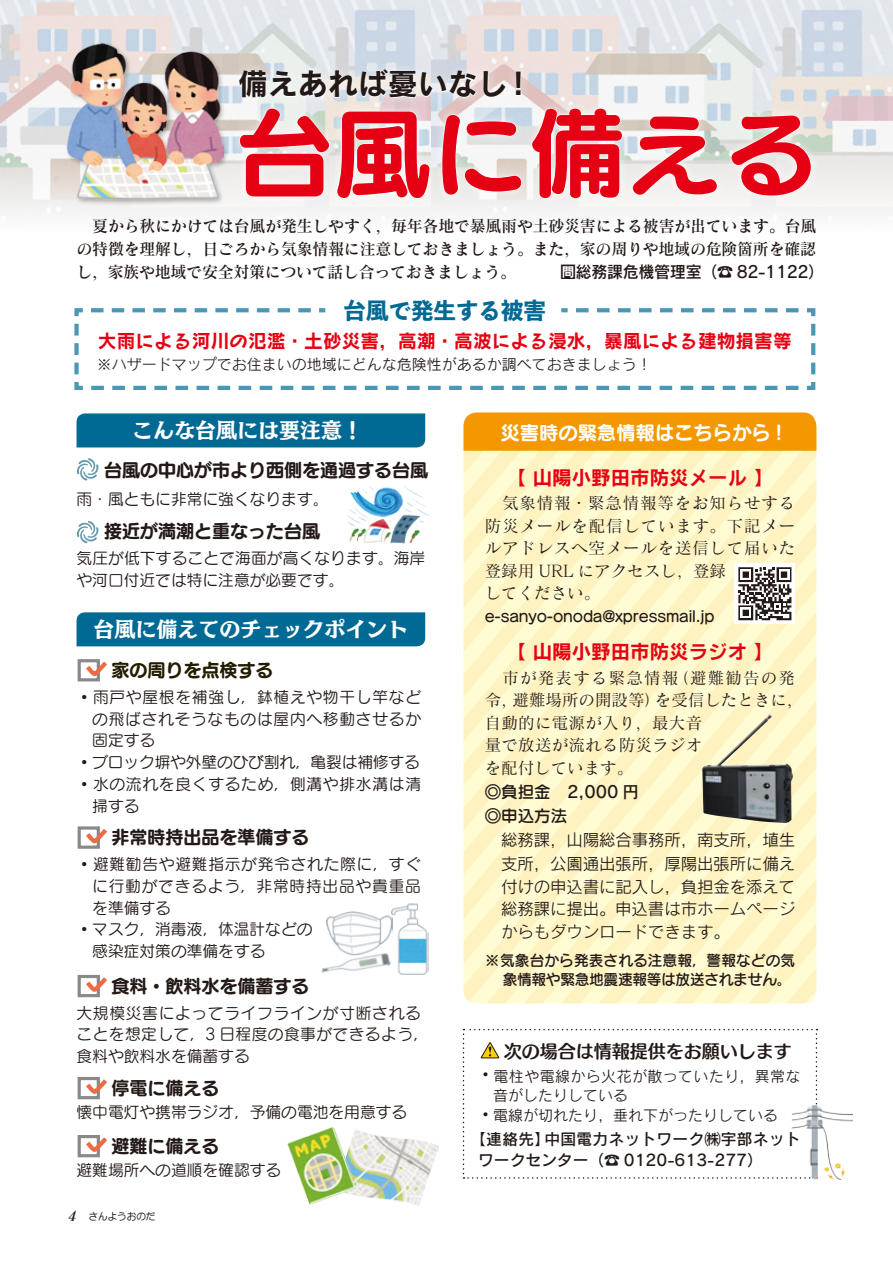
<style>
.page{position:relative;width:893px;height:1263px;background:#fff}
.page>*{position:absolute;margin:0;border:0;box-sizing:border-box;transform-origin:0 0}
.t1{font:97.5px "UD Marugo Small Pr 6 N B";color:#e60013}
.t2{font:30px "Rodin Pro B";color:#231916}
.t3{font:800 22.5px "Toppan Bunkyu Midashi Gothic Std N";color:#006a94}
.t4{font:21px "Mode Min A Large Std E";color:#fff}
.t5{font:19.5px "Rodin Cattleya Pro B";color:#e60013}
.t6{font:19.5px "Seurat Pro N B";letter-spacing:-.01em;color:#fff}
.t7{font:18.75px "Rodin Maria Pro B";color:#e60013}
.t8{font:18px "UD Marugo Large Pr 6 B";color:#231916}
.t9{font:18px "Humming Std B";color:#231916}
.t10{font:18px "UD Marugo Large Pr 6 B";color:#231c00}
.t11{font:16.5px/23.2px "Matisse Pro N DB";letter-spacing:-.02em;color:#231916;text-align:justify}
.t12{font:16.5px/22.5px "Rodin Pro M";letter-spacing:-.01em;color:#231916}
.t13{font:16.5px/22.5px "Matisse Pro M";letter-spacing:.05em;color:#231916}
.t14{font:16.5px/22.5px "Matisse Pro M";letter-spacing:.015em;color:#231916}
.t15{font:16.5px "Rodin Pro DB";letter-spacing:-.02em;color:#231916}
.t16{font:16.5px "Seurat Pro N DB";color:#231916}
.t17{font:15.75px/21.8px "Seurat Pro N M";letter-spacing:.005em;color:#231916}
.t18{font:15.75px/21.8px "Seurat Pro N M";letter-spacing:.025em;color:#231916}
.t19{font:15.75px/21px "Rodin Pro DB";letter-spacing:.015em;color:#231916}
.t20{font:15.75px/21.8px "Seurat Pro N M";letter-spacing:.045em;color:#231916}
.t21{font:15px "Rodin Pro N M";color:#231916}
.t22{font:15px/19.5px "Seurat Pro N DB";letter-spacing:-.02em;color:#231916;text-align:right}
.t23{font:15px/19.5px "Rodin Pro N M";letter-spacing:.025em;color:#231916}
.t24{font:15px "Seurat Pro DB";letter-spacing:-.01em;color:#231916}
.t25{font:9.75px "Anito Std M";letter-spacing:-.02em;color:#231916}
.s1{font-family:"Matisse Eleganto Pro B";font-style:italic;font-size:13.5px}
.s2{font-family:"Seurat Pro N DB"}
</style>
<div class="page">
<img style="left:0;top:0;width:432px;height:221px">
<img style="left:432px;top:0;width:461px;height:221px">
<svg style="left:463px;top:451px;width:353px;height:552px;background:#fef6ca"></svg>
<svg style="left:74px;top:308px;width:742px;height:82px"></svg>
<div style="left:463px;top:412px;width:353px;height:39px;background:#f39800"></div>
<img style="left:355px;top:1129px;width:84px;height:76px">
<svg style="left:77px;top:458px;width:21px;height:22px"></svg>
<div style="left:735px;top:563px;width:60px;height:61px;background:#fff"></div>
<svg style="left:738px;top:567px;width:53px;height:53px"></svg>
<svg style="left:77px;top:521px;width:21px;height:22px"></svg>
<img style="left:813px;top:1103px;width:40px;height:77px">
<img style="left:702px;top:714px;width:91px;height:109px">
<img style="left:327px;top:911px;width:64px;height:17px">
<img style="left:321px;top:928px;width:70px;height:45px">
<img style="left:391px;top:904px;width:38px;height:71px">
<img style="left:347px;top:485px;width:81px;height:59px">
<div style="left:65px;top:42px;width:164px;height:164px;background:#231916;opacity:.35"></div>
<img style="left:66px;top:44px;width:157px;height:156px">
<img style="left:287px;top:1128px;width:68px;height:76px">
<div style="left:77px;top:413px;width:348px;height:34px;background:#006a94"></div>
<div style="left:77px;top:612px;width:348px;height:34px;background:#006a94"></div>
<div style="left:230px;top:99px;width:590px;height:109px;background:#fff;opacity:.75"></div>
<svg style="left:239px;top:108px;width:91px;height:89px"></svg>
<svg style="left:337px;top:111px;width:93px;height:88px"></svg>
<svg style="left:442px;top:114px;width:80px;height:81px"></svg>
<svg style="left:531px;top:108px;width:92px;height:91px"></svg>
<svg style="left:632px;top:116px;width:86px;height:79px"></svg>
<svg style="left:731px;top:115px;width:80px;height:81px"></svg>
<div style="left:231px;top:61px;width:299px;height:46px;background:#fff;opacity:.75"></div>
<svg style="left:239px;top:69px;width:238px;height:29px"></svg>
<svg style="left:483px;top:71px;width:23px;height:27px"></svg>
<svg style="left:515px;top:71px;width:6px;height:25px"></svg>
<div style="left:78px;top:659px;width:22px;height:22px;border:3px solid #898989"></div>
<svg style="left:83px;top:659px;width:24px;height:19px"></svg>
<div style="left:78px;top:826px;width:22px;height:23px;border:3px solid #898989"></div>
<svg style="left:83px;top:826px;width:24px;height:19px"></svg>
<div style="left:78px;top:975px;width:22px;height:22px;border:3px solid #898989"></div>
<svg style="left:83px;top:974px;width:24px;height:20px"></svg>
<div style="left:78px;top:1077px;width:22px;height:22px;border:3px solid #898989"></div>
<svg style="left:83px;top:1077px;width:24px;height:19px"></svg>
<div style="left:78px;top:1135px;width:22px;height:22px;border:3px solid #898989"></div>
<svg style="left:83px;top:1135px;width:24px;height:19px"></svg>
<svg style="left:463px;top:1029px;width:354px;height:150px"></svg>
<p class="t2" style="left:238px;top:64px;width:288px">備えあれば憂いなし!</p>
<p class="t1" style="left:236px;top:100px;width:587px">台風に備える</p>
<p class="t11" style="left:77px;top:213px;width:741px">　夏から秋にかけては台風が発生しやすく，毎年各地で暴風雨や土砂災害による被害が出ています。台風の特徴を理解し，日ごろから気象情報に注意しておきましょう。また，家の周りや地域の危険箇所を確認し，家族や地域で安全対策について話し合っておきましょう。</p>
<p class="t15" style="left:560px;top:261px;width:265px">問総務課危機管理室（☎ 82-1122）</p>
<p class="t3" style="left:344px;top:293px;width:204px">台風で発生する被害</p>
<p class="t7" style="left:98px;top:328px;width:695px">大雨による河川の氾濫・土砂災害，高潮・高波による浸水，暴風による建物損害等</p>
<p class="t21" style="left:97px;top:355px;width:556px">※ハザードマップでお住まいの地域にどんな危険性があるか調べておきましょう！</p>
<p class="t4" style="left:132px;top:413px;width:232px">こんな台風には要注意！</p>
<p class="t8" style="left:104px;top:461px;width:325px">台風の中心が市より西側を通過する台風</p>
<p class="t17" style="left:77px;top:487px;width:254px">雨・風ともに非常に強くなります。</p>
<p class="t8" style="left:104px;top:521px;width:217px">接近が満潮と重なった台風</p>
<p class="t17" style="left:77px;top:546px;width:350px;line-height:22.5px">気圧が低下することで海面が高くなります。海岸や河口付近では特に注意が必要です。</p>
<p class="t4" style="left:93px;top:612px;width:317px">台風に備えてのチェックポイント</p>
<p class="t10" style="left:112px;top:660px;width:163px">家の周りを点検する</p>
<p class="t17" style="left:92px;top:685px;width:330px;text-align:justify;text-indent:-16px">◦雨戸や屋根を補強し，鉢植えや物干し竿などの飛ばされそうなものは屋内へ移動させるか固定する</p>
<p class="t17" style="left:77px;top:751px;width:345px">◦ブロック塀や外壁のひび割れ，亀裂は補修する</p>
<p class="t20" style="left:92px;top:772px;width:330px;text-indent:-16px">◦水の流れを良くするため，側溝や排水溝は清掃する</p>
<p class="t8" style="left:112px;top:828px;width:199px">非常時持出品を準備する</p>
<p class="t17" style="left:92px;top:853px;width:330px;text-align:justify;text-indent:-16px">◦避難勧告や避難指示が発令された際に，すぐに行動ができるよう，非常時持出品や貴重品を準備する</p>
<p class="t17" style="left:92px;top:918px;width:222px;text-indent:-16px">◦マスク，消毒液，体温計などの感染症対策の準備をする</p>
<p class="t8" style="left:112px;top:976px;width:199px">食料・飲料水を備蓄する</p>
<p class="t18" style="left:77px;top:1001px;width:354px">大規模災害によってライフラインが寸断されることを想定して，3 日程度の食事ができるよう，食料や飲料水を備蓄する</p>
<p class="t8" style="left:112px;top:1078px;width:109px">停電に備える</p>
<p class="t17" style="left:77px;top:1101px;width:332px">懐中電灯や携帯ラジオ，予備の電池を用意する</p>
<p class="t8" style="left:112px;top:1136px;width:109px">避難に備える</p>
<p class="t17" style="left:77px;top:1159px;width:206px">避難場所への道順を確認する</p>
<p class="t25" style="left:67px;top:1210px;width:90px"><span class="s1">4</span> さんようおのだ</p>
<p class="t6" style="left:500px;top:419px;width:290px">災害時の緊急情報はこちらから！</p>
<p class="t5" style="left:506px;top:464px;width:268px">【 山陽小野田市防災メール 】</p>
<p class="t13" style="left:485px;top:491px;width:312px">　気象情報・緊急情報等をお知らせする防災メールを配信しています。下記メールアドレスへ空メールを送信して届いた登録用 URL にアクセスし，登録<br>してください。</p>
<p class="t24" style="left:485px;top:607px;width:231px">e-sanyo-onoda@xpressmail.jp</p>
<p class="t5" style="left:506px;top:639px;width:268px">【 山陽小野田市防災ラジオ 】</p>
<p class="t14" style="left:485px;top:666px;width:320px">　市が発表する緊急情報（避難勧告の発令，避難場所の開設等）を受信したときに，自動的に電源が入り，最大音<br>量で放送が流れる防災ラジオ<br>を配付しています。</p>
<p class="t15" style="left:485px;top:781px;width:156px"><span class="s2">◎負担金</span> 2,000 円</p>
<p class="t16" style="left:485px;top:805px;width:84px">◎申込方法</p>
<p class="t12" style="left:501px;top:828px;width:295px;line-height:24px">総務課，山陽総合事務所，南支所，埴生支所，公園通出張所，厚陽出張所に備え</p>
<p class="t12" style="left:501px;top:875px;width:295px;text-align:justify">付けの申込書に記入し，負担金を添えて総務課に提出。申込書は市ホームページからもダウンロードできます。</p>
<p class="t22" style="left:485px;top:950px;width:312px">※気象台から発表される注意報，警報などの気象情報や緊急地震速報等は放送されません。</p>
<p class="t9" style="left:504px;top:1037px;width:289px">次の場合は情報提供をお願いします</p>
<p class="t23" style="left:493px;top:1066px;width:309px;text-indent:-15px">◦電柱や電線から火花が散っていたり，異常な音がしたりしている</p>
<p class="t21" style="left:478px;top:1106px;width:301px">◦電線が切れたり，垂れ下がったりしている</p>
<p class="t19" style="left:478px;top:1128px;width:324px;text-indent:-8px">【連絡先】中国電力ネットワーク㈱宇部ネットワークセンター（☎ 0120-613-277）</p>
</div>
